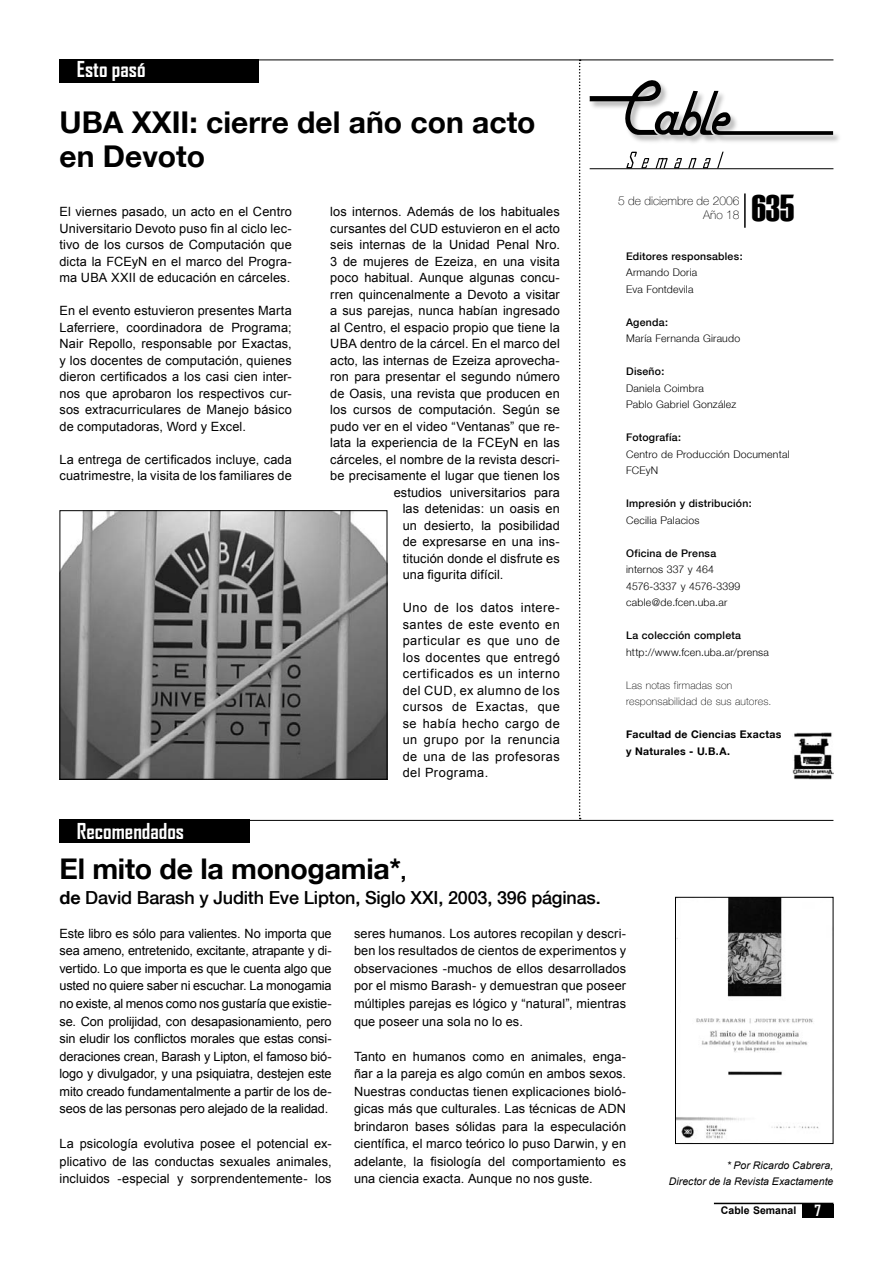
<style>
.page{position:relative;width:893px;height:1263px;background:#fff}
.page>*{position:absolute;margin:0;border:0;box-sizing:border-box;transform-origin:0 0}
.t1{font:37.5px "Haettenschweiler";color:#000}
.A-_TITULOS_notas{font:700 30px/34.5px "Helvetica Neue";color:#000}
.A-_TITULOS_notas-2{font:700 28.5px "Helvetica Neue";letter-spacing:-.01em;color:#000}
.t2{font:700 21px "Agency FB";color:#fff}
.A-_TITULOS_notas-3{font:500 18px "Helvetica Neue";letter-spacing:-.01em;color:#000}
.AGENDA_txt{font:12.75px/17.5px "Arial";letter-spacing:.005em;color:#000;text-align:justify}
.t3{font:100 12px "Helvetica Neue";color:#000}
.t4{font:300 10.5px/16.5px "Helvetica Neue";letter-spacing:.02em;color:#000}
.t5{font:500 10.5px/16.5px "Helvetica Neue";letter-spacing:.02em;color:#000}
.AGENDA_txt-2{font:italic 10.5px "Arial";letter-spacing:.005em;color:#000}
.t6{font:100 10.5px/16.5px "Helvetica Neue";letter-spacing:.015em;color:#000}
.t7{font:700 10.5px "Helvetica Neue";letter-spacing:.03em;color:#000}
.t8{font:700 10.5px "Arial";color:#000}
.s1{font-size:19.5px}
.s2{font-weight:700}
.s3{font-weight:300}
.s4{font-family:"Agency FB";font-size:15px;color:#fff}
</style>
<div class="page">
<div style="left:802px;top:1204px;width:31px;height:13px;background:#000"></div>
<hr style="left:714px;top:1203px;width:119px;height:1px;background:#000">
<hr style="left:744px;top:193px;width:2px;height:35px;background:#000">
<svg style="left:579px;top:62px;width:2px;height:757px"></svg>
<div style="left:588px;top:79px;width:255px;height:66px;background:#000;opacity:.3"></div>
<svg style="left:590px;top:79px;width:243px;height:57px"></svg>
<hr style="left:590px;top:168px;width:243px;height:1px;background:#000">
<svg style="left:626px;top:152px;width:98px;height:16px"></svg>
<hr style="left:60px;top:820px;width:773px;height:1px;background:#000">
<hr style="left:60px;top:60px;width:773px;height:1px;background:#000">
<div style="left:60px;top:819px;width:190px;height:24px;background:#000"></div>
<img style="left:677px;top:899px;width:142px;height:240px">
<div style="left:675px;top:897px;width:158px;height:247px;border:1px solid #000"></div>
<img style="left:62px;top:512px;width:323px;height:266px">
<div style="left:60px;top:510px;width:327px;height:270px;border:1px solid #000"></div>
<div style="left:60px;top:60px;width:199px;height:23px;background:#000"></div>
<img style="left:792px;top:733px;width:41px;height:47px">
<p class="t2" style="left:77px;top:56px;width:70px">Esto pasó</p>
<p class="A-_TITULOS_notas" style="left:60px;top:104px;width:478px">UBA XXII: cierre del año con acto en Devoto</p>
<p class="AGENDA_txt" style="left:60px;top:204px;width:234px;line-height:16.5px">El viernes pasado, un acto en el Centro Universitario Devoto puso fin al ciclo lec&shy;tivo de los cursos de Computación que dicta la FCEyN en el marco del Progra&shy;ma UBA XXII de educación en cárceles.</p>
<p class="AGENDA_txt" style="left:60px;top:303px;width:234px;line-height:16.5px">En el evento estuvieron presentes Marta Laferriere, coordinadora de Programa; Nair Repollo, responsable por Exactas, y los docentes de computación, quienes dieron certificados a los casi cien inter&shy;nos que aprobaron los respectivos cur&shy;sos extracurriculares de Manejo básico de computadoras, Word y Excel.</p>
<p class="AGENDA_txt" style="left:60px;top:451px;width:234px;line-height:16.5px">La entrega de certificados incluye, cada cuatrimestre, la visita de los familiares de</p>
<p class="AGENDA_txt" style="left:330px;top:203px;width:231px">los internos. Además de los habituales</p>
<p class="AGENDA_txt" style="left:330px;top:220px;width:231px">cursantes del CUD estuvieron en el acto</p>
<p class="AGENDA_txt" style="left:330px;top:236px;width:231px">seis internas de la Unidad Penal Nro.</p>
<p class="AGENDA_txt" style="left:330px;top:253px;width:231px">3 de mujeres de Ezeiza, en una visita</p>
<p class="AGENDA_txt" style="left:330px;top:269px;width:231px">poco habitual. Aunque algunas concu-</p>
<p class="AGENDA_txt" style="left:330px;top:286px;width:231px">rren quincenalmente a Devoto a visitar</p>
<p class="AGENDA_txt" style="left:330px;top:302px;width:231px">a sus parejas, nunca habían ingresado</p>
<p class="AGENDA_txt" style="left:330px;top:319px;width:231px">al Centro, el espacio propio que tiene la</p>
<p class="AGENDA_txt" style="left:330px;top:335px;width:231px">UBA dentro de la cárcel. En el marco del</p>
<p class="AGENDA_txt" style="left:330px;top:352px;width:231px">acto, las internas de Ezeiza aprovecha-</p>
<p class="AGENDA_txt" style="left:330px;top:368px;width:231px">ron para presentar el segundo número</p>
<p class="AGENDA_txt" style="left:330px;top:385px;width:231px">de Oasis, una revista que producen en</p>
<p class="AGENDA_txt" style="left:330px;top:401px;width:231px">los cursos de computación. Según se</p>
<p class="AGENDA_txt" style="left:330px;top:418px;width:231px">pudo ver en el video “Ventanas” que re-</p>
<p class="AGENDA_txt" style="left:330px;top:434px;width:231px">lata la experiencia de la FCEyN en las</p>
<p class="AGENDA_txt" style="left:330px;top:451px;width:231px">cárceles, el nombre de la revista descri-</p>
<p class="AGENDA_txt" style="left:330px;top:467px;width:231px">be precisamente el lugar que tienen los</p>
<p class="AGENDA_txt" style="left:394px;top:484px;width:168px">estudios universitarios para</p>
<p class="AGENDA_txt" style="left:403px;top:500px;width:159px">las detenidas: un oasis en</p>
<p class="AGENDA_txt" style="left:403px;top:517px;width:159px">un desierto, la posibilidad</p>
<p class="AGENDA_txt" style="left:403px;top:533px;width:159px">de expresarse en una ins-</p>
<p class="AGENDA_txt" style="left:403px;top:550px;width:159px">titución donde el disfrute es</p>
<p class="AGENDA_txt" style="left:403px;top:566px;width:102px">una figurita difícil.</p>
<p class="AGENDA_txt" style="left:403px;top:600px;width:159px;line-height:16.5px">Uno de los datos intere&shy;santes de este evento en particular es que uno de los docentes que entregó certificados es un interno del CUD, ex alumno de los cursos de Exactas, que se había hecho cargo de un grupo por la renuncia de una de las profesoras del Programa.</p>
<p class="t2" style="left:77px;top:818px;width:109px">Recomendados</p>
<p class="A-_TITULOS_notas-2" style="left:60px;top:851px;width:348px">El mito de la monogamia*<span class="s1">,</span></p>
<p class="A-_TITULOS_notas-3" style="left:60px;top:887px;width:543px"><span class="s2">de</span> David Barash y Judith Eve Lipton, Siglo XXI, 2003, 396 páginas.</p>
<p class="t1" style="left:752px;top:183px;width:44px">635</p>
<p class="t3" style="left:618px;top:194px;width:123px">5 de diciembre de 2006</p>
<p class="t3" style="left:703px;top:208px;width:38px">Año 18</p>
<p class="t5" style="left:626px;top:248px;width:118px">Editores responsables:<br><span class="s3">Armando Doria</span></p>
<p class="t4" style="left:626px;top:280px;width:69px">Eva Fontdevila</p>
<p class="t5" style="left:626px;top:314px;width:43px">Agenda:</p>
<p class="t4" style="left:626px;top:330px;width:116px">María Fernanda Giraudo</p>
<p class="t5" style="left:626px;top:363px;width:40px">Diseño:</p>
<p class="t4" style="left:626px;top:379px;width:112px">Daniela Coimbra<br>Pablo Gabriel González</p>
<p class="t5" style="left:626px;top:429px;width:56px">Fotografía:</p>
<p class="t4" style="left:626px;top:445px;width:165px">Centro de Producción Documental</p>
<p class="t4" style="left:626px;top:462px;width:34px">FCEyN</p>
<p class="t5" style="left:626px;top:495px;width:127px">Impresión y distribución:</p>
<p class="t4" style="left:626px;top:511px;width:75px">Cecilia Palacios</p>
<p class="t5" style="left:626px;top:545px;width:92px">Oficina de Prensa</p>
<p class="t4" style="left:626px;top:561px;width:89px">internos 337 y 464</p>
<p class="t4" style="left:626px;top:577px;width:116px">4576-3337 y 4576-3399</p>
<p class="t4" style="left:626px;top:594px;width:103px">cable@de.fcen.uba.ar</p>
<p class="t5" style="left:626px;top:627px;width:116px">La colección completa</p>
<p class="t4" style="left:626px;top:643px;width:144px">http://www.fcen.uba.ar/prensa</p>
<p class="t6" style="left:626px;top:677px;width:147px">Las notas firmadas son responsabilidad de sus autores.</p>
<p class="t7" style="left:626px;top:728px;width:157px">Facultad de Ciencias Exactas</p>
<p class="t7" style="left:626px;top:744px;width:105px">y Naturales - U.B.A.</p>
<p class="AGENDA_txt" style="left:60px;top:925px;width:274px">Este libro es sólo para valientes. No importa que sea ameno, entretenido, excitante, atrapante y di&shy;vertido. Lo que importa es que le cuenta algo que usted no quiere saber ni escuchar. La monogamia no existe, al menos como nos gustaría que existie&shy;se. Con prolijidad, con desapasionamiento, pero sin eludir los conflictos morales que estas consi&shy;deraciones crean, Barash y Lipton, el famoso bió&shy;logo y divulgador, y una psiquiatra, destejen este mito creado fundamentalmente a partir de los de&shy;seos de las personas pero alejado de la realidad.</p>
<p class="AGENDA_txt" style="left:60px;top:1135px;width:274px">La psicología evolutiva posee el potencial ex&shy;plicativo de las conductas sexuales animales, incluidos -especial y sorprendentemente- los</p>
<p class="AGENDA_txt" style="left:354px;top:925px;width:274px">seres humanos. Los autores recopilan y descri&shy;ben los resultados de cientos de experimentos y observaciones -muchos de ellos desarrollados por el mismo Barash- y demuestran que poseer múltiples parejas es lógico y “natural”, mientras que poseer una sola no lo es.</p>
<p class="AGENDA_txt" style="left:354px;top:1047px;width:274px">Tanto en humanos como en animales, enga&shy;ñar a la pareja es algo común en ambos sexos.<br>Nuestras conductas tienen explicaciones bioló&shy;gicas más que culturales. Las técnicas de ADN brindaron bases sólidas para la especulación científica, el marco teórico lo puso Darwin, y en adelante, la fisiología del comportamiento es una ciencia exacta. Aunque no nos guste.</p>
<p class="AGENDA_txt-2" style="left:727px;top:1158px;width:108px">* Por Ricardo Cabrera,</p>
<p class="AGENDA_txt-2" style="left:669px;top:1174px;width:166px">Director de la Revista Exactamente</p>
<p class="t8" style="left:721px;top:1204px;width:101px">Cable Semanal <span class="s4">7</span></p>
</div>
